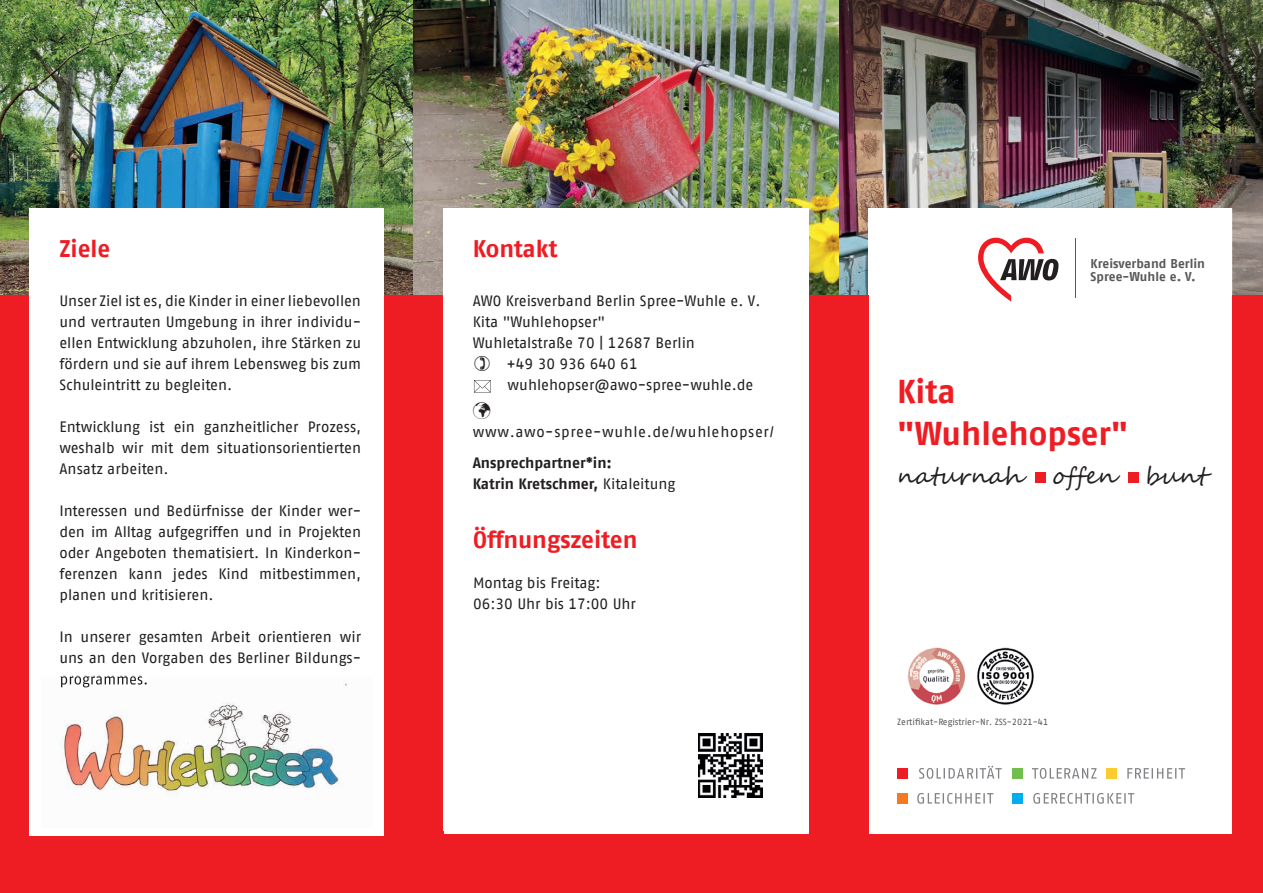
<style>
.page{position:relative;width:1263px;height:893px;background:#fff}
.page>*{position:absolute;margin:0;border:0;box-sizing:border-box;transform-origin:0 0}
.t1{font:700 33px/42px "AWO Fago Office";letter-spacing:-.005em;color:#ee1d23}
.t2{font:700 24px "AWO Fago Office";letter-spacing:-.005em;color:#ee1d23}
.t3{font:24px "Segoe Script";color:#231f20}
.t4{font:15px/21px "AWO Fago Office";color:#231f20;text-align:justify}
.t5{font:700 15px/21px "AWO Fago Office";letter-spacing:-.005em;color:#231f20}
.t6{font:15px "AWO Fago Office";letter-spacing:.04em;color:#231f20}
.t7{font:700 12.75px/12.8px "AWO Fago Office";color:#57585a}
.t8{font:9px "AWO Fago Office";color:#57585a}
.s1{font-weight:400}
</style>
<div class="page">
<img style="left:414px;top:0;width:849px;height:296px">
<div style="left:868px;top:208px;width:364px;height:625px;background:#fff"></div>
<img style="left:0;top:0;width:414px;height:296px">
<div style="left:809px;top:296px;width:59px;height:597px;background:#ee1d23"></div>
<div style="left:0;top:834px;width:1263px;height:59px;background:#ee1d23"></div>
<div style="left:1232px;top:296px;width:31px;height:597px;background:#ee1d23"></div>
<div style="left:384px;top:296px;width:59px;height:597px;background:#ee1d23"></div>
<div style="left:0;top:296px;width:30px;height:597px;background:#ee1d23"></div>
<div style="left:443px;top:208px;width:366px;height:623px;background:#fff"></div>
<div style="left:30px;top:208px;width:354px;height:628px;background:#fff"></div>
<img style="left:907px;top:647px;width:127px;height:58px">
<div style="left:898px;top:768px;width:10px;height:11px;background:#ee1d23"></div>
<svg style="left:919px;top:766px;width:83px;height:13px"></svg>
<svg style="left:1032px;top:768px;width:64px;height:11px"></svg>
<svg style="left:1127px;top:768px;width:58px;height:11px"></svg>
<div style="left:1106px;top:768px;width:11px;height:11px;background:#fecb2f"></div>
<div style="left:1012px;top:768px;width:10px;height:11px;background:#70bf4c"></div>
<div style="left:897px;top:793px;width:10px;height:11px;background:#f47921"></div>
<svg style="left:917px;top:793px;width:76px;height:11px"></svg>
<div style="left:1013px;top:793px;width:10px;height:11px;background:#00aeef"></div>
<svg style="left:1033px;top:793px;width:101px;height:11px"></svg>
<img style="left:698px;top:734px;width:64px;height:64px">
<div style="left:1035px;top:472px;width:10px;height:11px;background:#ee1d23"></div>
<div style="left:1128px;top:472px;width:10px;height:11px;background:#ee1d23"></div>
<svg style="left:474px;top:380px;width:17px;height:13px"></svg>
<img style="left:60px;top:683px;width:287px;height:114px">
<img style="left:61px;top:677px;width:87px;height:10px">
<svg style="left:978px;top:238px;width:80px;height:63px"></svg>
<hr style="left:1075px;top:238px;width:1px;height:60px;background:#57585a">
<h2 class="t2" style="left:60px;top:234px;width:52px">Ziele</h2>
<p class="t4" style="left:60px;top:291px;width:303px">Unser Ziel ist es, die Kinder in einer liebevollen und vertrauten Umgebung in ihrer individu&shy;ellen Entwicklung abzuholen, ihre Stärken zu fördern und sie auf ihrem Lebensweg bis zum Schuleintritt zu begleiten.</p>
<p class="t4" style="left:60px;top:417px;width:303px">Entwicklung ist ein ganzheitlicher Prozess, weshalb wir mit dem situationsorientierten Ansatz arbeiten.</p>
<p class="t4" style="left:60px;top:501px;width:303px">Interessen und Bedürfnisse der Kinder wer&shy;den im Alltag aufgegriffen und in Projekten oder Angeboten thematisiert. In Kinderkon&shy;ferenzen kann jedes Kind mitbestimmen, planen und kritisieren.</p>
<p class="t4" style="left:60px;top:627px;width:303px">In unserer gesamten Arbeit orientieren wir uns an den Vorgaben des Berliner Bildungs-</p>
<h2 class="t2" style="left:473px;top:235px;width:86px">Kontakt</h2>
<p class="t4" style="left:473px;top:291px;width:289px">AWO Kreisverband Berlin Spree-Wuhle e. V.</p>
<p class="t4" style="left:473px;top:312px;width:134px">Kita "Wuhlehopser"</p>
<p class="t4" style="left:473px;top:333px;width:224px">Wuhletalstraße 70 | 12687 Berlin</p>
<p class="t4" style="left:506px;top:354px;width:133px">+49 30 936 640 61</p>
<p class="t4" style="left:507px;top:375px;width:247px">wuhlehopser@awo-spree-wuhle.de</p>
<p class="t6" style="left:473px;top:423px;width:303px">www.awo-spree-wuhle.de/wuhlehopser/</p>
<p class="t5" style="left:473px;top:452px;width:204px">Ansprechpartner*in:<br>Katrin Kretschmer, <span class="s1">Kitaleitung</span></p>
<h2 class="t2" style="left:473px;top:526px;width:166px">Öffnungszeiten</h2>
<p class="t4" style="left:473px;top:572px;width:164px">Montag bis Freitag:<br>06:30 Uhr bis 17:00 Uhr</p>
<p class="t7" style="left:1090px;top:257px;width:116px">Kreisverband Berlin<br>Spree-Wuhle e. V.</p>
<h1 class="t1" style="left:897px;top:370px;width:233px">Kita "Wuhlehopser"</h1>
<h2 class="t3" style="left:897px;top:456px;width:311px">naturnah offen bunt</h2>
<p class="t8" style="left:897px;top:717px;width:152px">Zertifikat-Registrier-Nr. ZSS-2021-41</p>
</div>
